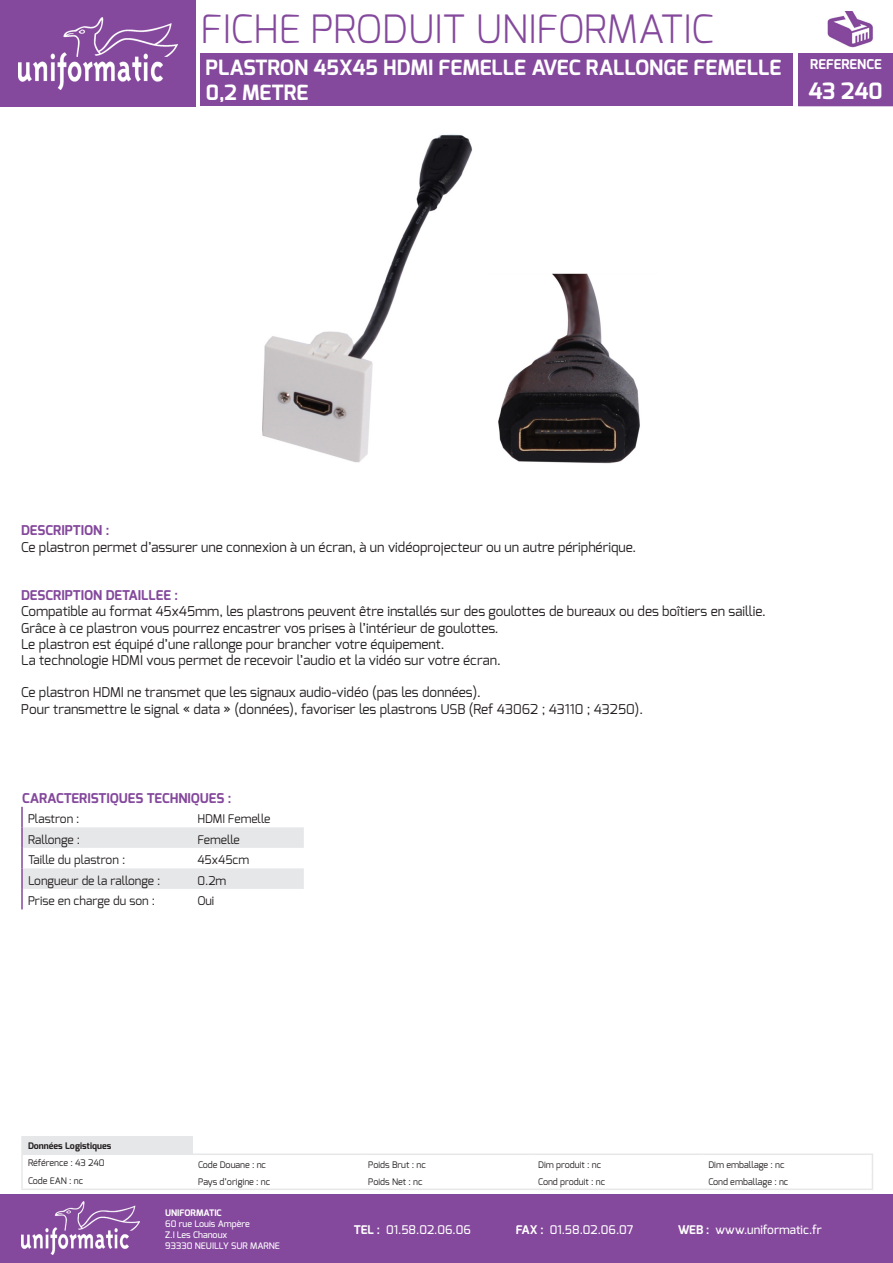
<style>
.page{position:relative;width:893px;height:1263px;background:#fff}
.page>*{position:absolute;margin:0;border:0;box-sizing:border-box;transform-origin:0 0}
.t1{font:300 39px "Exo";color:#84489c}
.t2{font:700 22.5px "Exo";color:#fff}
.t3{font:700 21px/25.2px "Exo";color:#fff}
.t4{font:13.5px "Exo";color:#231f20}
.t5{font:700 13.5px "Exo";color:#84489c}
.t6{font:700 13.5px "Exo";color:#fff}
.t7{font:12px "Exo";color:#231f20}
.t8{font:500 12px "Exo";color:#fff}
.t9{font:9px "Exo";color:#231f20}
.t10{font:500 9px "Exo";color:#fff}
.t11{font:700 9px "Exo";color:#231f20}
.t12{font:700 9px "Exo";color:#fff}
.s1{color:#84489c}
.s2{font-weight:700}
</style>
<div class="page">
<div style="left:0;top:1195px;width:893px;height:68px;background:#84489c"></div>
<img style="left:21px;top:1201px;width:118px;height:53px">
<svg style="left:23px;top:827px;width:281px;height:62px"></svg>
<hr style="left:21px;top:807px;width:2px;height:20px;background:#84489c">
<hr style="left:21px;top:827px;width:2px;height:21px;background:#84489c">
<hr style="left:21px;top:848px;width:2px;height:20px;background:#84489c">
<hr style="left:21px;top:868px;width:2px;height:21px;background:#84489c">
<hr style="left:21px;top:889px;width:2px;height:20px;background:#84489c">
<div style="left:0;top:0;width:196px;height:106px;background:#84489c"></div>
<img style="left:18px;top:17px;width:160px;height:73px">
<img style="left:827px;top:11px;width:46px;height:37px">
<div style="left:798px;top:54px;width:95px;height:52px;background:#84489c"></div>
<div style="left:200px;top:54px;width:593px;height:52px;background:#84489c"></div>
<hr style="left:21px;top:1188px;width:171px;height:2px;background:#e6e7e9">
<hr style="left:192px;top:1188px;width:170px;height:2px;background:#e6e7e9">
<hr style="left:362px;top:1188px;width:170px;height:2px;background:#e6e7e9">
<hr style="left:532px;top:1188px;width:170px;height:2px;background:#e6e7e9">
<hr style="left:702px;top:1188px;width:171px;height:2px;background:#e6e7e9">
<hr style="left:21px;top:1136px;width:172px;height:1px;background:#e6e7e9">
<svg style="left:21px;top:1137px;width:852px;height:52px"></svg>
<hr style="left:21px;top:1153px;width:171px;height:2px;background:#e6e7e9">
<img style="left:498px;top:273px;width:142px;height:191px">
<img style="left:262px;top:134px;width:210px;height:329px">
<p class="t1" style="left:200px;top:3px;width:515px">FICHE PRODUIT UNIFORMATIC</p>
<p class="t3" style="left:200px;top:55px;width:582px">PLASTRON 45X45 HDMI FEMELLE AVEC RALLONGE FEMELLE <span class="s1">.</span>0,2 METRE</p>
<p class="t6" style="left:810px;top:56px;width:73px">REFERENCE</p>
<p class="t2" style="left:809px;top:77px;width:76px">43 240</p>
<p class="t5" style="left:21px;top:522px;width:90px">DESCRIPTION :</p>
<p class="t4" style="left:21px;top:538px;width:616px">Ce plastron permet d’assurer une connexion à un écran, à un vidéoprojecteur ou un autre périphérique.</p>
<p class="t5" style="left:21px;top:587px;width:158px">DESCRIPTION DETAILLEE :</p>
<p class="t4" style="left:21px;top:603px;width:746px">Compatible au format 45x45mm, les plastrons peuvent être installés sur des goulottes de bureaux ou des boîtiers en saillie.</p>
<p class="t4" style="left:21px;top:619px;width:479px">Grâce à ce plastron vous pourrez encastrer vos prises à l’intérieur de goulottes.</p>
<p class="t4" style="left:21px;top:635px;width:425px">Le plastron est équipé d’une rallonge pour brancher votre équipement.</p>
<p class="t4" style="left:21px;top:651px;width:481px">La technologie HDMI vous permet de recevoir l’audio et la vidéo sur votre écran.</p>
<p class="t4" style="left:21px;top:684px;width:461px">Ce plastron HDMI ne transmet que les signaux audio-vidéo (pas les données).</p>
<p class="t4" style="left:21px;top:700px;width:623px">Pour transmettre le signal « data » (données), favoriser les plastrons USB (Ref 43062 ; 43110 ; 43250).</p>
<p class="t5" style="left:22px;top:789px;width:211px">CARACTERISTIQUES TECHNIQUES :</p>
<p class="t7" style="left:28px;top:811px;width:53px">Plastron :</p>
<p class="t7" style="left:197px;top:811px;width:75px">HDMI Femelle</p>
<p class="t7" style="left:28px;top:831px;width:54px">Rallonge :</p>
<p class="t7" style="left:197px;top:831px;width:44px">Femelle</p>
<p class="t7" style="left:28px;top:852px;width:99px">Taille du plastron :</p>
<p class="t7" style="left:197px;top:852px;width:54px">45x45cm</p>
<p class="t7" style="left:28px;top:873px;width:134px">Longueur de la rallonge :</p>
<p class="t7" style="left:197px;top:873px;width:30px">0.2m</p>
<p class="t7" style="left:28px;top:893px;width:129px">Prise en charge du son :</p>
<p class="t7" style="left:197px;top:893px;width:19px">Oui</p>
<p class="t11" style="left:28px;top:1140px;width:85px">Données Logistiques</p>
<p class="t9" style="left:28px;top:1157px;width:78px">Référence : 43 240</p>
<p class="t9" style="left:198px;top:1158px;width:69px">Code Douane : nc</p>
<p class="t9" style="left:368px;top:1158px;width:59px">Poids Brut : nc</p>
<p class="t9" style="left:538px;top:1158px;width:64px">Dim produit : nc</p>
<p class="t9" style="left:708px;top:1158px;width:78px">Dim emballage : nc</p>
<p class="t9" style="left:28px;top:1175px;width:57px">Code EAN : nc</p>
<p class="t9" style="left:198px;top:1176px;width:74px">Pays d’origine : nc</p>
<p class="t9" style="left:368px;top:1176px;width:56px">Poids Net : nc</p>
<p class="t9" style="left:538px;top:1176px;width:68px">Cond produit : nc</p>
<p class="t9" style="left:708px;top:1176px;width:82px">Cond emballage : nc</p>
<p class="t8" style="left:354px;top:1222px;width:119px"><span class="s2">TEL :</span> 01.58.02.06.06</p>
<p class="t8" style="left:516px;top:1222px;width:119px"><span class="s2">FAX :</span> 01.58.02.06.07</p>
<p class="t8" style="left:678px;top:1222px;width:145px"><span class="s2">WEB :</span> www.uniformatic.fr</p>
<p class="t12" style="left:165px;top:1207px;width:58px">UNIFORMATIC</p>
<p class="t10" style="left:165px;top:1218px;width:86px">60 rue Louis Ampère</p>
<p class="t10" style="left:165px;top:1229px;width:64px">Z.I Les Chanoux</p>
<p class="t10" style="left:165px;top:1239px;width:116px">93330 NEUILLY SUR MARNE</p>
</div>
